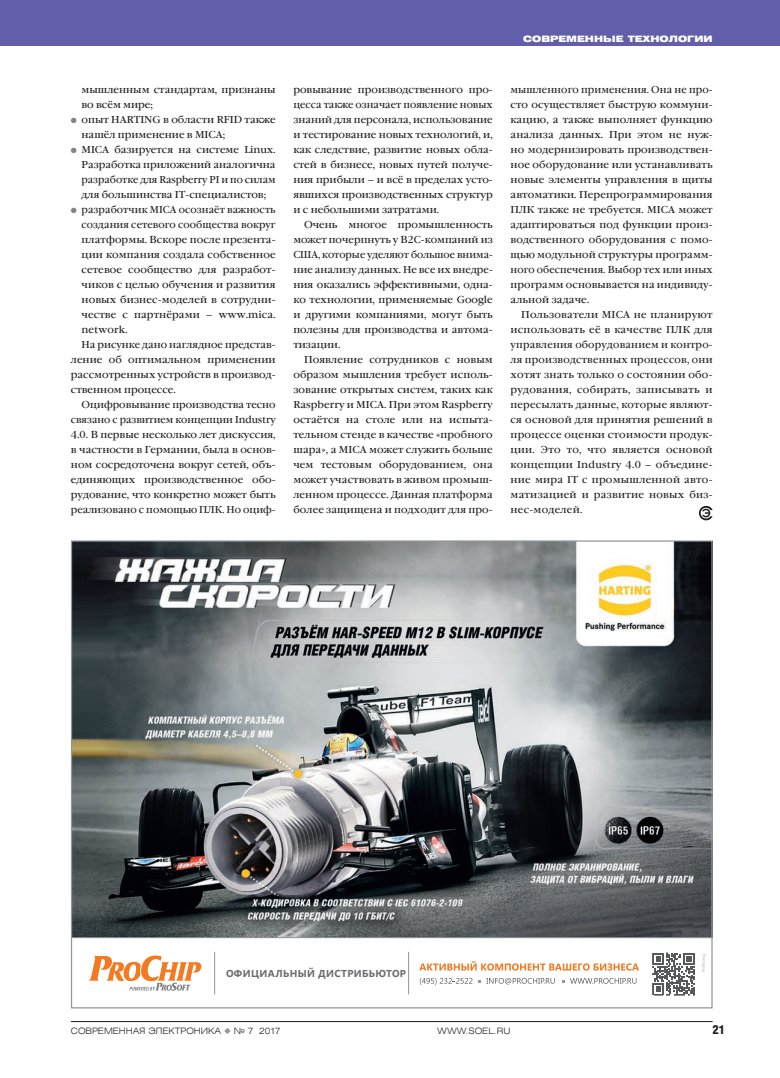
<style>
.page{position:relative;width:780px;height:1078px;background:#fff}
.page>*{position:absolute;margin:0;border:0;box-sizing:border-box;transform-origin:0 0}
.t1{font:12.5px "Helios Cond Black C";color:#231f20}
.t2{font:10px/15px "Garamond Book C";color:#231f20;text-align:justify}
.t3{font:10px "Garamond Book C";color:#231f20;scale:.96 1}
.t4{font:10px "Garamond Book C";color:#231f20;scale:.95 1}
.t5{font:700 10px "Segoe UI";letter-spacing:.035em;color:#6c6d70}
.t6{font:8.75px "Helios Ext Light C";color:#231f20}
.t7{font:8.75px "Helios Ext Black C";color:#fff}
.s1{color:#808285}
.s2{color:#939598}
</style>
<div class="page">
<div style="left:0;top:0;width:780px;height:46px;background:#625ea9"></div>
<hr style="left:71px;top:1020px;width:641px;height:1px;background:#231f20">
<svg style="left:698px;top:505px;width:14px;height:15px"></svg>
<img style="left:73px;top:542px;width:637px;height:395px">
<hr style="left:71px;top:937px;width:641px;height:1px;background:#939598">
<svg style="left:702px;top:954px;width:3px;height:17px"></svg>
<svg style="left:89px;top:955px;width:112px;height:35px"></svg>
<svg style="left:419px;top:961px;width:220px;height:9px"></svg>
<svg style="left:486px;top:978px;width:68px;height:6px"></svg>
<svg style="left:570px;top:978px;width:66px;height:5px"></svg>
<hr style="left:214px;top:951px;width:1px;height:43px;background:#939598">
<hr style="left:408px;top:951px;width:1px;height:43px;background:#939598">
<svg style="left:420px;top:978px;width:52px;height:6px"></svg>
<svg style="left:652px;top:952px;width:43px;height:43px"></svg>
<p class="t7" style="left:523px;top:36px;width:191px">СОВРЕМЕННЫЕ ТЕХНОЛОГИИ</p>
<p class="t2" style="left:81px;top:83px;width:195px">мышленным стандартам, признаны во всём мире;</p>
<p class="t2" style="left:81px;top:113px;width:196px;text-indent:-11px"><span class="s1">●</span> опыт HARTING в области RFID также нашёл применение в MICA;</p>
<p class="t2" style="left:81px;top:143px;width:196px;text-indent:-11px"><span class="s1">●</span> MICA базируется на системе Linux.<br>Разработка приложений аналогична разработке для Raspberry PI и по силам для большинства IT-специалистов;</p>
<p class="t3" style="left:71px;top:205px;width:215px"><span class="s1">●</span> разработчик MICA осознаёт важность</p>
<p class="t3" style="left:81px;top:220px;width:204px">создания сетевого сообщества вокруг</p>
<p class="t2" style="left:81px;top:233px;width:195px">платформы. Вскоре после презента-</p>
<p class="t2" style="left:81px;top:248px;width:195px">ции компания создала собственное</p>
<p class="t2" style="left:81px;top:263px;width:195px">сетевое сообщество для разработ-</p>
<p class="t2" style="left:81px;top:278px;width:196px">чиков с целью обучения и развития</p>
<p class="t2" style="left:81px;top:293px;width:195px">новых бизнес-моделей в сотрудни-</p>
<p class="t2" style="left:81px;top:308px;width:196px">честве с партнёрами – www.mica.</p>
<p class="t2" style="left:81px;top:323px;width:48px">network.</p>
<p class="t2" style="left:81px;top:338px;width:195px">На рисунке дано наглядное представ-</p>
<p class="t2" style="left:71px;top:353px;width:206px">ление об оптимальном применении</p>
<p class="t2" style="left:71px;top:368px;width:206px">рассмотренных устройств в производ-</p>
<p class="t2" style="left:71px;top:383px;width:106px">ственном процессе.</p>
<p class="t2" style="left:81px;top:398px;width:195px">Оцифровывание производства тесно</p>
<p class="t4" style="left:71px;top:415px;width:217px">связано с развитием концепции Industry</p>
<p class="t2" style="left:71px;top:428px;width:206px">4.0. В первые несколько лет дискуссия,</p>
<p class="t2" style="left:71px;top:443px;width:206px">в частности в Германии, была в основ-</p>
<p class="t2" style="left:71px;top:458px;width:206px">ном сосредоточена вокруг сетей, объ-</p>
<p class="t2" style="left:71px;top:473px;width:206px">единяющих производственное обо-</p>
<p class="t2" style="left:71px;top:488px;width:206px">рудование, что конкретно может быть</p>
<p class="t2" style="left:71px;top:503px;width:206px">реализовано с помощью ПЛК. Но оциф-</p>
<p class="t2" style="left:293px;top:83px;width:201px">ровывание производственного про&shy;цесса также означает появление новых знаний для персонала, использование и тестирование новых технологий, и, как следствие, развитие новых обла&shy;стей в бизнесе, новых путей получе&shy;ния прибыли – и всё в пределах усто&shy;явшихся производственных структур и с небольшими затратами.</p>
<p class="t2" style="left:293px;top:218px;width:201px;text-indent:11px">Очень многое промышленность может почерпнуть у B2C-компаний из США, которые уделяют большое внима&shy;ние анализу данных. Не все их внедре&shy;ния оказались эффективными, одна&shy;ко технологии, применяемые Google и другими компаниями, могут быть полезны для производства и автома&shy;тизации.</p>
<p class="t2" style="left:293px;top:353px;width:201px;text-indent:11px">Появление сотрудников с новым образом мышления требует исполь&shy;зование открытых систем, таких как Raspberry и MICA. При этом Raspberry остаётся на столе или на испыта&shy;тельном стенде в качестве «пробного шара», а MICA может служить больше чем тестовым оборудованием, она может участвовать в живом промыш&shy;ленном процессе. Данная платформа более защищена и подходит для про-</p>
<p class="t2" style="left:510px;top:83px;width:203px">мышленного применения. Она не про&shy;сто осуществляет быструю коммуни&shy;кацию, а также выполняет функцию анализа данных. При этом не нуж&shy;но модернизировать производствен&shy;ное оборудование или устанавливать новые элементы управления в щиты автоматики. Перепрограммирования ПЛК также не требуется. MICA может адаптироваться под функции произ&shy;водственного оборудования с помо&shy;щью модульной структуры программ&shy;ного обеспечения. Выбор тех или иных программ основывается на индивиду&shy;альной задаче.</p>
<p class="t2" style="left:510px;top:308px;width:203px;text-indent:11px">Пользователи MICA не планируют использовать её в качестве ПЛК для управления оборудованием и контро&shy;ля производственных процессов, они хотят знать только о состоянии обо&shy;рудования, собирать, записывать и пересылать данные, которые являют&shy;ся основой для принятия решений в процессе оценки стоимости продук&shy;ции. Это то, что является основой концепции Industry 4.0 – объедине&shy;ние мира IT с промышленной авто&shy;матизацией и развитие новых биз&shy;нес-моделей.</p>
<p class="t5" style="left:226px;top:965px;width:181px">ОФИЦИАЛЬНЫЙ ДИСТРИБЬЮТОР</p>
<p class="t6" style="left:71px;top:1027px;width:211px">СОВРЕМЕННАЯ ЭЛЕКТРОНИКА <span class="s2">◆</span> № 7 2017</p>
<p class="t6" style="left:437px;top:1027px;width:75px">WWW.SOEL.RU</p>
<p class="t1" style="left:712px;top:1024px;width:14px">21</p>
</div>
